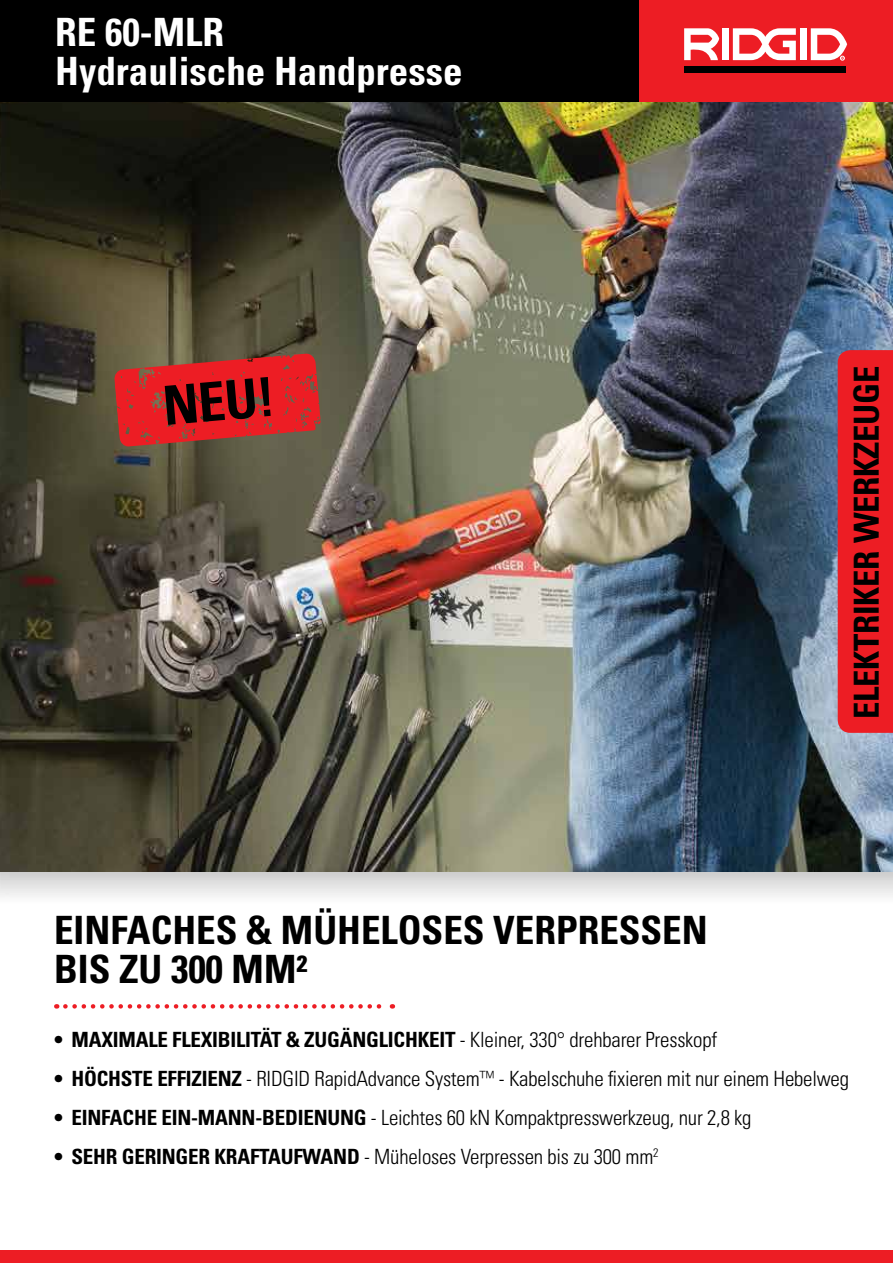
<style>
.page{position:relative;width:893px;height:1263px;background:#fff}
.page>*{position:absolute;margin:0;border:0;box-sizing:border-box;transform-origin:0 0}
.t1{font:54px "Univers LTCYR 67 Bold Cond";color:#000}
.t2{font:39px/39px "Univers LTCYR 67 Bold Cond";color:#000}
.t3{font:39px/39px "Univers LTCYR 67 Bold Cond";color:#fff}
.t4{font:34.5px "Univers LTCYR 67 Bold Cond";letter-spacing:-.01em;color:#000}
.t5{font:21px "Univers LTCYR 47 Light Cond";letter-spacing:-.01em;color:#000}
.t6{font:21px "Univers LTCYR 67 Bold Cond";letter-spacing:-.01em;color:#000}
.s1{font-family:"Univers LTCYR 47 Light Cond"}
.s2{font-family:"Univers LTCYR 67 Bold Cond"}
</style>
<div class="page">
<div style="left:0;top:829px;width:893px;height:78px;background:#000;opacity:.75"></div>
<img style="left:0;top:101px;width:893px;height:771px">
<div style="left:0;top:1250px;width:893px;height:13px;background:#ed1d24"></div>
<div style="left:0;top:0;width:640px;height:101px;background:#000"></div>
<div style="left:640px;top:0;width:253px;height:101px;background:#ed1d24"></div>
<div style="left:684px;top:67px;width:162px;height:6px;background:#000"></div>
<div style="left:722px;top:28px;width:7px;height:32px;background:#fff"></div>
<div style="left:800px;top:28px;width:6px;height:32px;background:#fff"></div>
<svg style="left:684px;top:28px;width:36px;height:32px"></svg>
<svg style="left:733px;top:28px;width:63px;height:32px"></svg>
<svg style="left:811px;top:28px;width:36px;height:33px"></svg>
<svg style="left:65px;top:1004px;width:328px;height:4px"></svg>
<svg style="left:114px;top:353px;width:207px;height:94px"></svg>
<div style="left:838px;top:350px;width:55px;height:383px;background:#ed1d24"></div>
<h2 class="t3" style="left:55px;top:12px;width:409px">RE 60-MLR<br>Hydraulische Handpresse</h2>
<h1 class="t1" style="left:160px;top:373px;width:114px;rotate:-5deg">NEU!</h1>
<h2 class="t2" style="left:54px;top:910px;width:655px">EINFACHES &amp; MÜHELOSES VERPRESSEN<br>BIS ZU 300 MM²</h2>
<h3 class="t4" style="left:845px;top:719px;width:354px;rotate:-90deg">ELEKTRIKER WERKZEUGE</h3>
<p class="t6" style="left:54px;top:1027px;width:665px">• MAXIMALE FLEXIBILITÄT &amp; ZUGÄNGLICHKEIT <span class="s1">- Kleiner, 330° drehbarer Presskopf</span></p>
<p class="t5" style="left:54px;top:1064px;width:796px"><span class="s2">• HÖCHSTE EFFIZIENZ</span> - RIDGID RapidAdvance System™ - Kabelschuhe fixieren mit nur einem Hebelweg</p>
<p class="t5" style="left:54px;top:1103px;width:699px"><span class="s2">• EINFACHE EIN-MANN-BEDIENUNG</span> - Leichtes 60 kN Kompaktpresswerkzeug, nur 2,8 kg</p>
<p class="t5" style="left:54px;top:1142px;width:606px"><span class="s2">• SEHR GERINGER KRAFTAUFWAND</span> - Müheloses Verpressen bis zu 300 mm<sup>2</sup></p>
</div>
